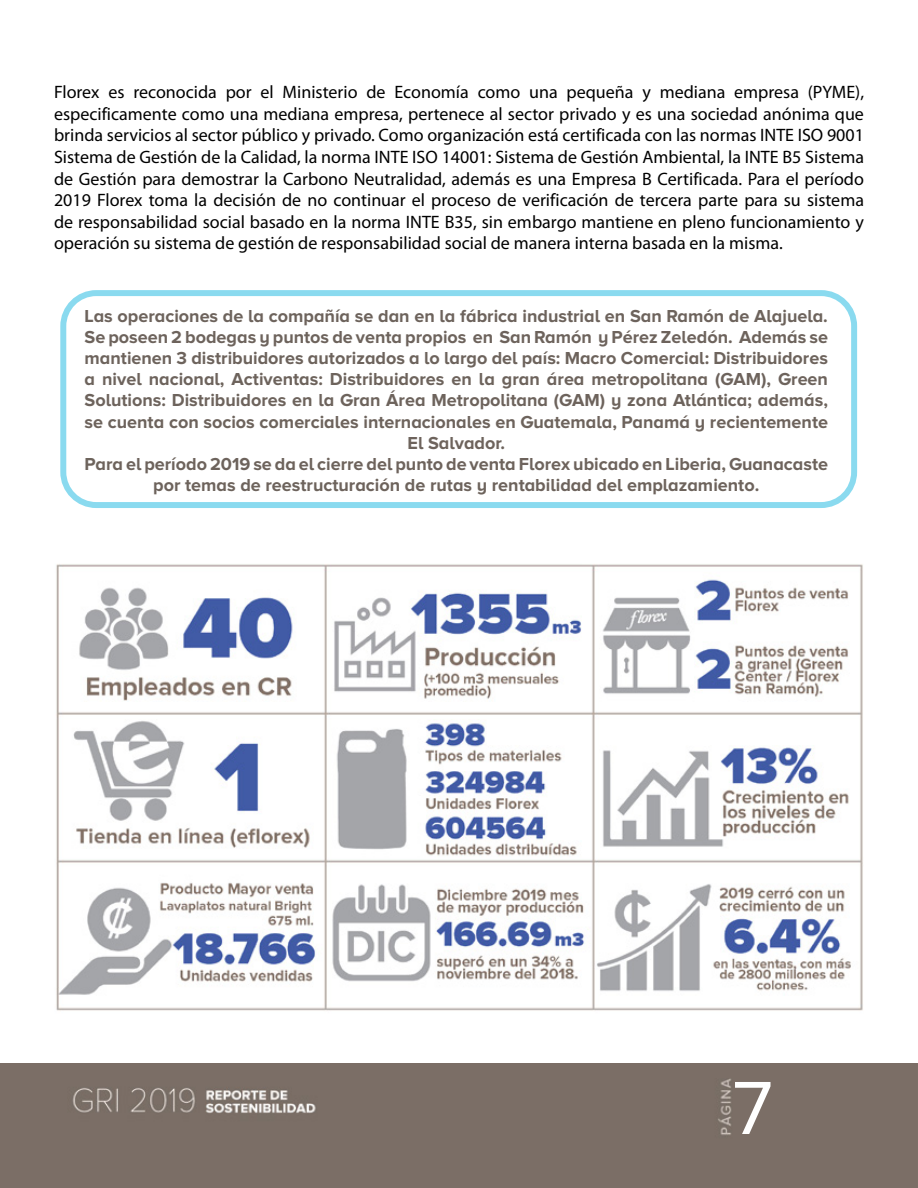
<style>
.page{position:relative;width:918px;height:1188px;background:#fff}
.page>*{position:absolute;margin:0;border:0;box-sizing:border-box;transform-origin:0 0}
.t1{font:78px "Proxima Nova";color:#fff}
.t2{font:18px/21.6px "Myriad Pro";color:#000;text-align:justify}
.t3{font:700 18px/21px "Proxima Nova A";color:#6d635c;text-align:center}
</style>
<div class="page">
<div style="left:0;top:1063px;width:918px;height:125px;background:#7b6e66"></div>
<div style="left:60px;top:290px;width:797px;height:218px;border:6px solid #00b0dd;border-radius:33px"></div>
<img style="left:56px;top:564px;width:807px;height:447px">
<p class="t2" style="left:54px;top:81px;width:812px">Florex es reconocida por el Ministerio de Economía como una pequeña y mediana empresa (PYME), especificamente como una mediana empresa, pertenece al sector privado y es una sociedad anónima que brinda servicios al sector público y privado. Como organización está certificada con las normas INTE ISO 9001<br>Sistema de Gestión de la Calidad, la norma INTE ISO 14001: Sistema de Gestión Ambiental, la INTE B5 Sistema de Gestión para demostrar la Carbono Neutralidad, además es una Empresa B Certificada. Para el período 2019 Florex toma la decisión de no continuar el proceso de verificación de tercera parte para su sistema de responsabilidad social basado en la norma INTE B35, sin embargo mantiene en pleno funcionamiento y operación su sistema de gestión de responsabilidad social de manera interna basada en la misma.</p>
<p class="t3" style="left:85px;top:306px;width:745px">Las operaciones de la compañía se dan en la fábrica industrial en San Ramón de Alajuela.<br>Se poseen 2 bodegas y puntos de venta propios en San Ramón y Pérez Zeledón. Además se mantienen 3 distribuidores autorizados a lo largo del país: Macro Comercial: Distribuidores a nivel nacional, Activentas: Distribuidores en la gran área metropolitana (GAM), Green Solutions: Distribuidores en la Gran Área Metropolitana (GAM) y zona Atlántica; además, se cuenta con socios comerciales internacionales en Guatemala, Panamá y recientemente El Salvador.<br>Para el período 2019 se da el cierre del punto de venta Florex ubicado en Liberia, Guanacaste por temas de reestructuración de rutas y rentabilidad del emplazamiento.</p>
<h1 class="t1" style="left:733px;top:1063px;width:42px">7</h1>
</div>
